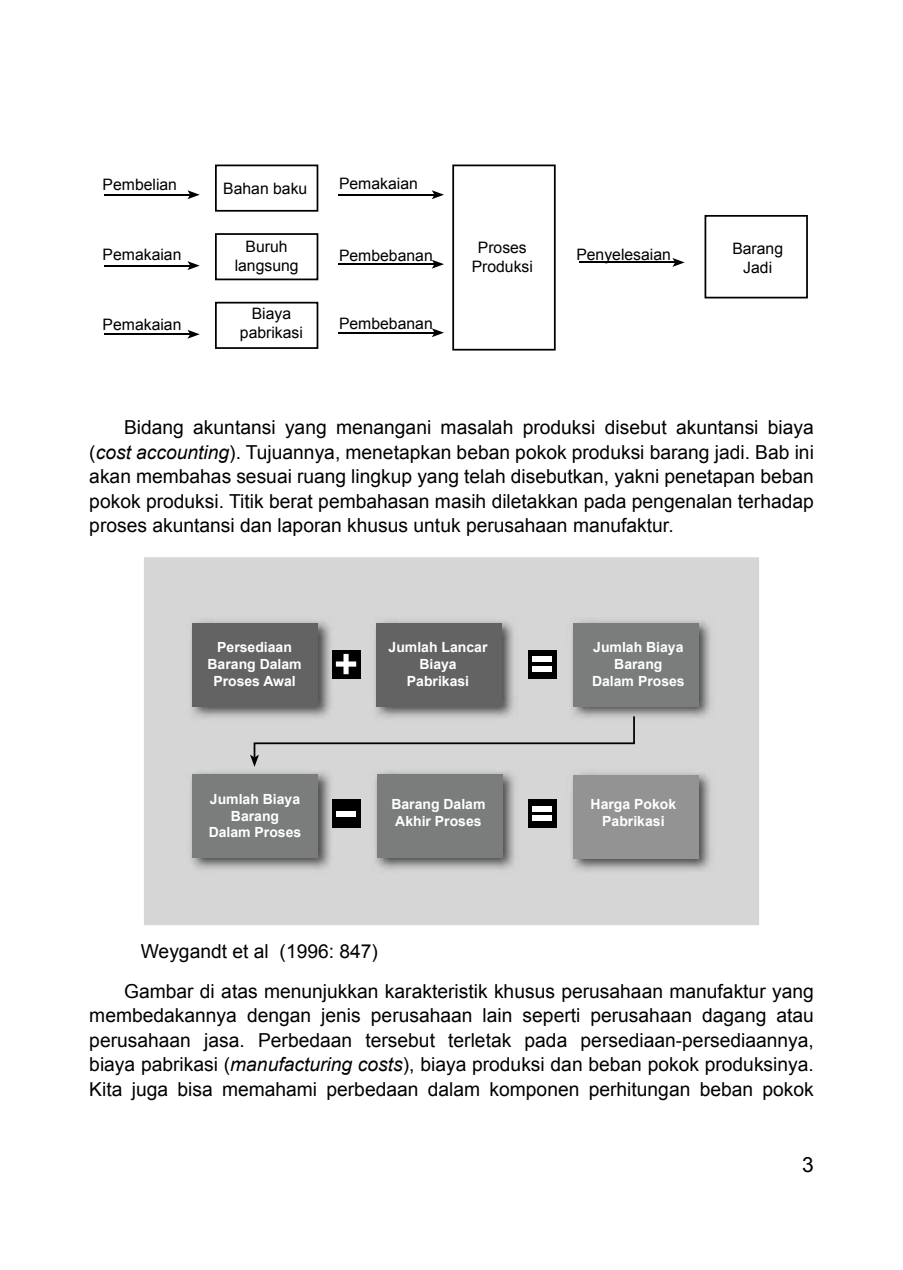
<style>
.page{position:relative;width:903px;height:1270px;background:#fff}
.page>*{position:absolute;margin:0;border:0;box-sizing:border-box;transform-origin:0 0}
.t1{font:21px "Arial";color:#000}
.t2{font:19.25px/24.5px "Arial";color:#000;text-align:justify}
.t3{font:15.75px/18.9px "Arial";color:#000;text-align:center}
.t4{font:700 14px/16.8px "Arial";color:#fff;text-align:center}
.s1{font-style:italic}
</style>
<div class="page">
<hr style="left:215px;top:165px;width:2px;height:46px;background:#000">
<hr style="left:216px;top:210px;width:101px;height:2px;background:#000">
<hr style="left:317px;top:165px;width:1px;height:46px;background:#000">
<hr style="left:216px;top:165px;width:101px;height:1px;background:#000">
<hr style="left:215px;top:234px;width:2px;height:45px;background:#000">
<hr style="left:216px;top:279px;width:101px;height:1px;background:#000">
<hr style="left:317px;top:234px;width:1px;height:45px;background:#000">
<hr style="left:216px;top:233px;width:101px;height:2px;background:#000">
<hr style="left:215px;top:303px;width:2px;height:45px;background:#000">
<hr style="left:216px;top:347px;width:101px;height:2px;background:#000">
<hr style="left:317px;top:303px;width:1px;height:45px;background:#000">
<hr style="left:216px;top:302px;width:101px;height:2px;background:#000">
<hr style="left:452px;top:165px;width:2px;height:185px;background:#000">
<hr style="left:453px;top:349px;width:102px;height:2px;background:#000">
<hr style="left:554px;top:165px;width:2px;height:185px;background:#000">
<hr style="left:453px;top:165px;width:102px;height:1px;background:#000">
<hr style="left:704px;top:216px;width:2px;height:82px;background:#000">
<hr style="left:705px;top:297px;width:102px;height:1px;background:#000">
<hr style="left:806px;top:216px;width:2px;height:82px;background:#000">
<hr style="left:705px;top:215px;width:102px;height:2px;background:#000">
<hr style="left:104px;top:194px;width:86px;height:2px;background:#000">
<svg style="left:187px;top:190px;width:13px;height:9px"></svg>
<hr style="left:104px;top:265px;width:86px;height:2px;background:#000">
<svg style="left:187px;top:261px;width:13px;height:9px"></svg>
<hr style="left:104px;top:333px;width:86px;height:2px;background:#000">
<svg style="left:187px;top:330px;width:13px;height:9px"></svg>
<hr style="left:338px;top:263px;width:96px;height:2px;background:#000">
<svg style="left:432px;top:260px;width:12px;height:9px"></svg>
<hr style="left:338px;top:194px;width:96px;height:2px;background:#000">
<svg style="left:432px;top:190px;width:12px;height:9px"></svg>
<hr style="left:338px;top:332px;width:96px;height:2px;background:#000">
<svg style="left:432px;top:328px;width:12px;height:9px"></svg>
<hr style="left:579px;top:262px;width:96px;height:1px;background:#000">
<svg style="left:672px;top:258px;width:13px;height:9px"></svg>
<div style="left:144px;top:557px;width:615px;height:368px;background:#d6d6d6"></div>
<img style="left:187px;top:618px;width:147px;height:105px">
<div style="left:192px;top:623px;width:126px;height:84px;background:#636363"></div>
<img style="left:371px;top:618px;width:147px;height:105px">
<div style="left:376px;top:623px;width:126px;height:84px;background:#636363"></div>
<img style="left:568px;top:618px;width:147px;height:105px">
<div style="left:573px;top:623px;width:125px;height:84px;background:#7b7c7c"></div>
<img style="left:568px;top:770px;width:147px;height:105px">
<div style="left:573px;top:775px;width:125px;height:84px;background:#939393"></div>
<img style="left:372px;top:768px;width:147px;height:105px">
<div style="left:377px;top:774px;width:125px;height:84px;background:#7b7c7c"></div>
<img style="left:187px;top:768px;width:147px;height:105px">
<div style="left:192px;top:774px;width:126px;height:84px;background:#7b7c7c"></div>
<div style="left:332px;top:650px;width:28px;height:28px;background:#000"></div>
<div style="left:332px;top:800px;width:29px;height:28px;background:#000"></div>
<div style="left:528px;top:650px;width:28px;height:28px;background:#000"></div>
<div style="left:528px;top:799px;width:28px;height:29px;background:#000"></div>
<div style="left:532px;top:806px;width:19px;height:5px;background:#fff"></div>
<div style="left:532px;top:815px;width:19px;height:6px;background:#fff"></div>
<div style="left:532px;top:656px;width:19px;height:6px;background:#fff"></div>
<div style="left:532px;top:666px;width:19px;height:5px;background:#fff"></div>
<div style="left:337px;top:812px;width:19px;height:5px;background:#fff"></div>
<svg style="left:336px;top:654px;width:20px;height:20px"></svg>
<hr style="left:633px;top:716px;width:2px;height:27px;background:#000">
<hr style="left:254px;top:742px;width:380px;height:2px;background:#000">
<svg style="left:250px;top:742px;width:9px;height:25px"></svg>
<p class="t3" style="left:103px;top:175px;width:76px">Pembelian</p>
<p class="t3" style="left:223px;top:179px;width:86px">Bahan baku</p>
<p class="t3" style="left:339px;top:174px;width:80px">Pemakaian</p>
<p class="t3" style="left:103px;top:245px;width:80px">Pemakaian</p>
<p class="t3" style="left:103px;top:315px;width:80px">Pemakaian</p>
<p class="t3" style="left:235px;top:237px;width:65px">Buruh langsung</p>
<p class="t3" style="left:240px;top:305px;width:65px">Biaya pabrikasi</p>
<p class="t3" style="left:339px;top:246px;width:95px">Pembebanan</p>
<p class="t3" style="left:339px;top:314px;width:95px">Pembebanan</p>
<p class="t3" style="left:472px;top:238px;width:63px">Proses<br>Produksi</p>
<p class="t3" style="left:576px;top:245px;width:96px">Penyelesaian</p>
<p class="t3" style="left:732px;top:240px;width:52px">Barang<br>Jadi</p>
<p class="t2" style="left:89px;top:415px;width:726px;text-indent:35px">Bidang akuntansi yang menangani masalah produksi disebut akuntansi biaya (<span class="s1">cost accounting</span>). Tujuannya, menetapkan beban pokok produksi barang jadi. Bab ini akan membahas sesuai ruang lingkup yang telah disebutkan, yakni penetapan beban pokok produksi. Titik berat pembahasan masih diletakkan pada pengenalan terhadap proses akuntansi dan laporan khusus untuk perusahaan manufaktur.</p>
<p class="t4" style="left:208px;top:640px;width:96px">Persediaan<br>Barang Dalam<br>Proses Awal</p>
<p class="t4" style="left:389px;top:640px;width:100px">Jumlah Lancar<br>Biaya<br>Pabrikasi</p>
<p class="t4" style="left:209px;top:791px;width:94px">Jumlah Biaya<br>Barang<br>Dalam Proses</p>
<p class="t4" style="left:391px;top:796px;width:96px;text-align:left">Barang Dalam<br>Akhir Proses</p>
<p class="t2" style="left:141px;top:939px;width:239px">Weygandt et al (1996: 847)</p>
<p class="t4" style="left:592px;top:640px;width:94px">Jumlah Biaya<br>Barang<br>Dalam Proses</p>
<p class="t4" style="left:591px;top:796px;width:87px">Harga Pokok<br>Pabrikasi</p>
<p class="t2" style="left:89px;top:979px;width:726px;text-indent:35px">Gambar di atas menunjukkan karakteristik khusus perusahaan manufaktur yang membedakannya dengan jenis perusahaan lain seperti perusahaan dagang atau perusahaan jasa. Perbedaan tersebut terletak pada persediaan-persediaannya, biaya pabrikasi (<span class="s1">manufacturing costs</span>), biaya produksi dan beban pokok produksinya.<br>Kita juga bisa memahami perbedaan dalam komponen perhitungan beban pokok</p>
<p class="t1" style="left:802px;top:1151px;width:13px">3</p>
</div>
